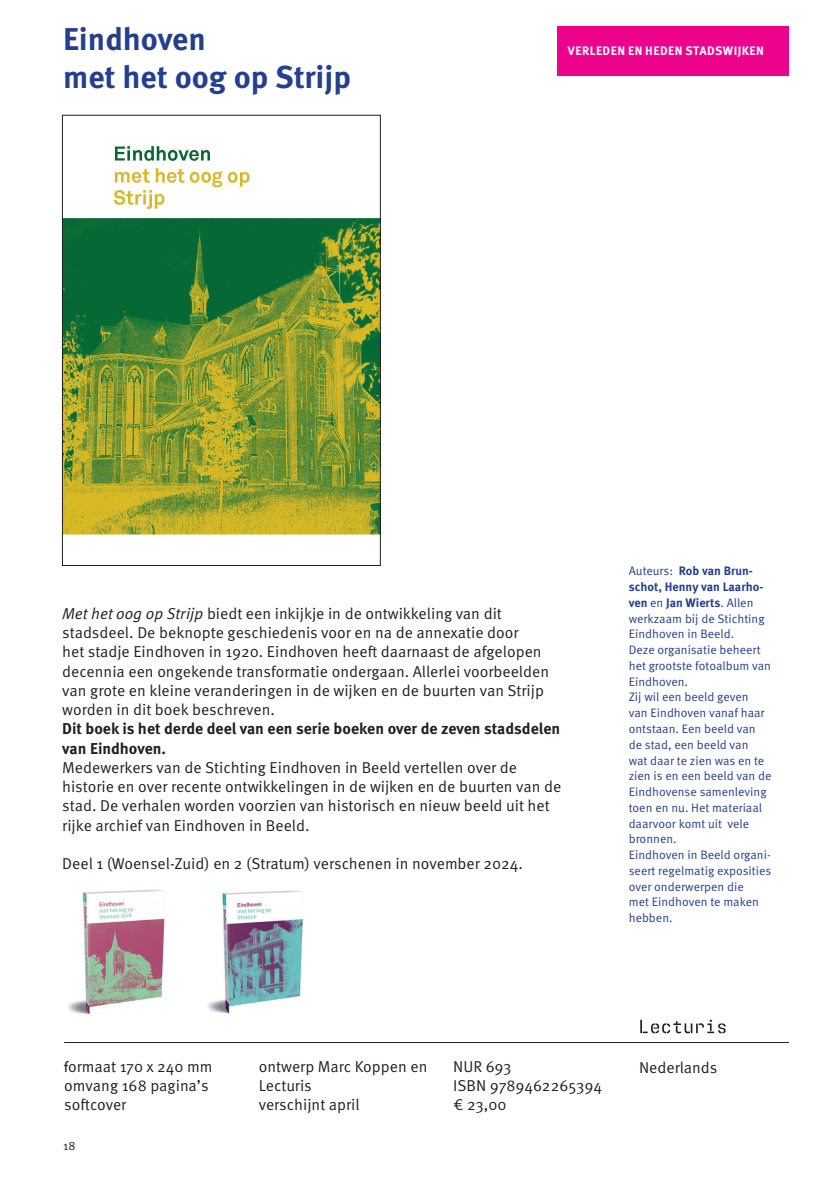
<style>
.page{position:relative;width:819px;height:1191px;background:#fff}
.page>*{position:absolute;margin:0;border:0;box-sizing:border-box;transform-origin:0 0}
.t1{font:700 31.5px/37.8px "Meta Pro";color:#253f8e}
.t2{font:15.75px/19.2px "Meta Pro Norm";color:#231f20}
.t3{font:700 15.75px/19.2px "Meta Pro";color:#231f20}
.t4{font:12.25px/15.8px "Meta Pro Norm";color:#253f8e}
.t5{font:700 12.25px/15.8px "Meta Pro";color:#253f8e}
.t6{font:700 12.25px "Meta Pro";letter-spacing:.035em;color:#fff}
.t7{font:12.25px "Meta Pro Norm";color:#231f20}
.s1{font-family:"Meta Pro Norm Ita"}
.s2{font-family:"Meta Pro Norm";font-weight:400}
.s3{font-family:"Gill Sans"}
</style>
<div class="page">
<div style="left:557px;top:26px;width:231px;height:50px;background:#ed028c"></div>
<svg style="left:640px;top:1019px;width:85px;height:14px"></svg>
<hr style="left:64px;top:1042px;width:724px;height:1px;background:#231f20">
<img style="left:64px;top:146px;width:314px;height:389px">
<div style="left:62px;top:115px;width:318px;height:450px;border:1px solid #231f20"></div>
<img style="left:68px;top:889px;width:97px;height:126px">
<img style="left:207px;top:890px;width:96px;height:124px">
<h1 class="t1" style="left:63px;top:18px;width:289px">Eindhoven<br>met het oog op Strijp</h1>
<p class="t6" style="left:567px;top:41px;width:198px">VERLEDEN EN HEDEN STADSWIJKEN</p>
<p class="t2" style="left:62px;top:603px;width:488px"><span class="s1">Met het oog op Strijp</span> biedt een inkijkje in de ontwikkeling van dit stadsdeel. De beknopte geschiedenis voor en na de annexatie door<br>het stadje Eindhoven in 1920. Eindhoven heeft daarnaast de afgelopen decennia een ongekende transformatie ondergaan. Allerlei voorbeelden van grote en kleine veranderingen in de wijken en de buurten van Strijp worden in dit boek beschreven.</p>
<p class="t3" style="left:62px;top:718px;width:499px">Dit boek is het derde deel van een serie boeken over de zeven stadsdelen van Eindhoven.</p>
<p class="t2" style="left:62px;top:757px;width:500px">Medewerkers van de Stichting Eindhoven in Beeld vertellen over de historie en over recente ontwikkelingen in de wijken en de buurten van de stad. De verhalen worden voorzien van historisch en nieuw beeld uit het rijke archief van Eindhoven in Beeld.</p>
<p class="t2" style="left:62px;top:853px;width:462px">Deel 1 (Woensel-Zuid) en 2 (Stratum) verschenen in november 2024.</p>
<p class="t5" style="left:628px;top:562px;width:136px"><span class="s2">Auteurs:</span> Rob van Brun&shy;schot, Henny van Laarho&shy;ven <span class="s2">en</span> Jan Wierts<span class="s2">. Allen</span></p>
<p class="t4" style="left:628px;top:610px;width:144px">werkzaam bij de Stichting<br>Eindhoven in Beeld.<br>Deze organisatie beheert het grootste fotoalbum van<br>Eindhoven.<br>Zij wil een beeld geven<br>van Eindhoven vanaf haar ontstaan. Een beeld van de stad, een beeld van<br>wat daar te zien was en te zien is en een beeld van de<br>Eindhovense samenleving toen en nu. Het materiaal daarvoor komt uit vele bronnen.<br>Eindhoven in Beeld organi&shy;seert regelmatig exposities over onderwerpen die<br>met Eindhoven te maken hebben.</p>
<p class="t2" style="left:64px;top:1055px;width:150px"><span class="s3">f</span>ormaat 170 x 240 mm omvang 168 pagina’s softcover</p>
<p class="t2" style="left:259px;top:1055px;width:170px">ontwerp Marc Koppen en<br>Lecturis<br>verschijnt april</p>
<p class="t2" style="left:453px;top:1055px;width:150px">NUR 693<br>ISBN 9789462265394 € 23,00</p>
<p class="t7" style="left:63px;top:1136px;width:14px">18</p>
<p class="t2" style="left:639px;top:1056px;width:80px">Nederlands</p>
</div>
